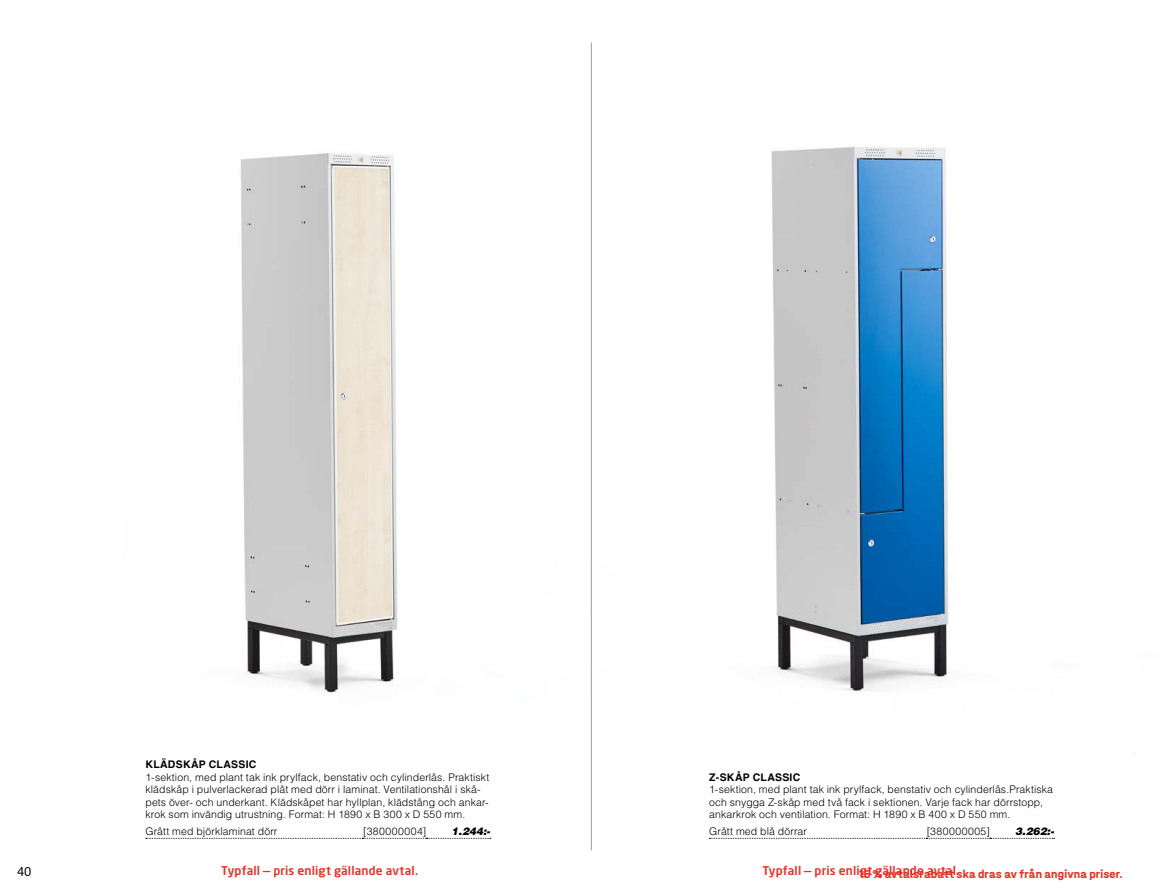
<style>
.page{position:relative;width:1170px;height:893px;background:#fff}
.page>*{position:absolute;margin:0;border:0;box-sizing:border-box;transform-origin:0 0}
.t1{font:500 12px "Neo Sans Pro";letter-spacing:.015em;color:#e63027}
.t2{font:700 12px "Halvar AJP Mittel";letter-spacing:.02em;color:#e63027}
.t3{font:12px "Neo Sans Pro";color:#000}
.t4{font:300 10.5px/12.6px "Helvetica AJ";letter-spacing:.01em;color:#000}
.t5{font:700 10.5px "Helvetica AJ";letter-spacing:.025em;color:#000}
.t6{font:300 10.5px "Helvetica AJ";letter-spacing:.05em;color:#000}
.t7{font:italic 900 10.5px "Helvetica AJ";color:#000}
</style>
<div class="page">
<img style="left:590px;top:42px;width:359px;height:723px">
<img style="left:240px;top:91px;width:418px;height:651px">
<hr style="left:591px;top:43px;width:1px;height:807px;background:#9d9d9c">
<svg style="left:146px;top:838px;width:345px;height:1px"></svg>
<svg style="left:709px;top:838px;width:345px;height:1px"></svg>
<p class="t5" style="left:145px;top:758px;width:112px">KLÄDSKÅP CLASSIC</p>
<p class="t4" style="left:145px;top:770px;width:345px">1-sektion, med plant tak ink prylfack, benstativ och cylinderlås. Praktiskt klädskåp i pulverlackerad plåt med dörr i laminat. Ventilationshål i skå&shy;pets över- och underkant. Klädskåpet har hyllplan, klädstång och ankar&shy;krok som invändig utrustning. Format: H 1890 x B 300 x D 550 mm.</p>
<p class="t4" style="left:145px;top:825px;width:133px">Grått med björklaminat dörr</p>
<p class="t6" style="left:363px;top:825px;width:64px">[380000004]</p>
<p class="t7" style="left:451px;top:825px;width:40px">1.244:-</p>
<p class="t5" style="left:709px;top:770px;width:93px">Z-SKÅP CLASSIC</p>
<p class="t4" style="left:709px;top:783px;width:345px">1-sektion, med plant tak ink prylfack, benstativ och cylinderlås.Praktiska och snygga Z-skåp med två fack i sektionen. Varje fack har dörrstopp, ankarkrok och ventilation. Format: H 1890 x B 400 x D 550 mm.</p>
<p class="t4" style="left:709px;top:825px;width:99px">Grått med blå dörrar</p>
<p class="t6" style="left:926px;top:825px;width:65px">[380000005]</p>
<p class="t7" style="left:1015px;top:825px;width:40px">3.262:-</p>
<p class="t3" style="left:17px;top:864px;width:16px">40</p>
<p class="t1" style="left:221px;top:863px;width:198px">Typfall — pris enligt gällande avtal.</p>
<p class="t1" style="left:762px;top:863px;width:198px">Typfall — pris enligt gällande avtal.</p>
<p class="t2" style="left:859px;top:866px;width:265px">15 % avtalsrabatt ska dras av från angivna priser.</p>
</div>
